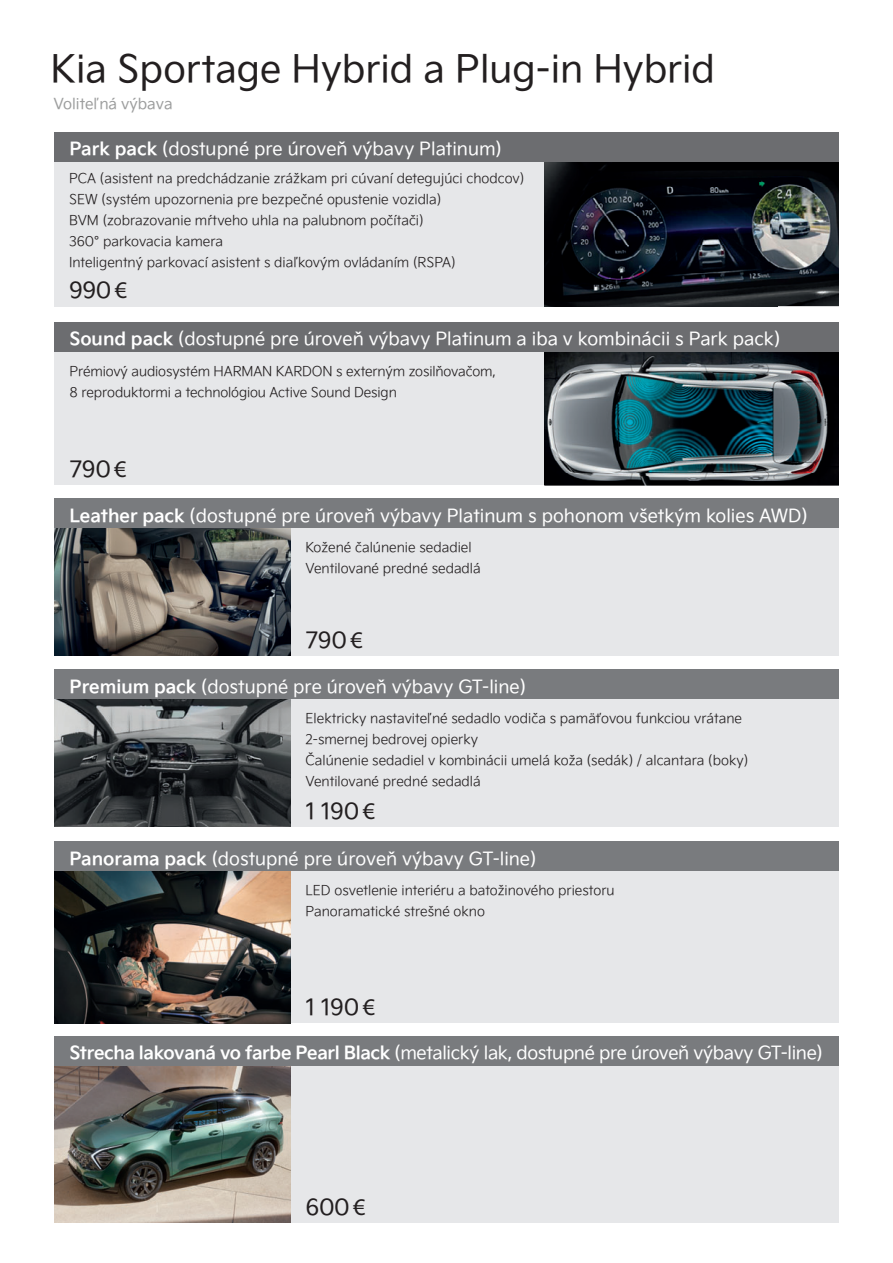
<style>
.page{position:relative;width:893px;height:1263px;background:#fff}
.page>*{position:absolute;margin:0;border:0;box-sizing:border-box;transform-origin:0 0}
.t1{font:37.5px "Kia Signature";color:#231f20}
.t2{font:22.5px "Kia Signature";letter-spacing:-.02em;color:#231f20}
.t3{font:18px "Kia Signature";color:#fff}
.t4{font:18px "Kia Signature";letter-spacing:-.02em;color:#fff}
.t5{font:15px "Kia Signature";color:#9d9e9e}
.t6{font:300 13.5px/21px "Kia Signature";color:#231f20}
.s1{font-weight:700}
.s2{font-family:"Myriad Pro";font-size:24px}
</style>
<div class="page">
<div style="left:54px;top:133px;width:724px;height:173px;background:#e6e7e9"></div>
<img style="left:778px;top:162px;width:61px;height:144px">
<img style="left:544px;top:162px;width:234px;height:144px">
<div style="left:54px;top:132px;width:785px;height:30px;background:#6c6d70"></div>
<div style="left:54px;top:670px;width:785px;height:156px;background:#e6e7e9"></div>
<div style="left:54px;top:499px;width:785px;height:156px;background:#e6e7e9"></div>
<img style="left:54px;top:699px;width:237px;height:127px">
<img style="left:54px;top:528px;width:237px;height:127px">
<div style="left:54px;top:669px;width:785px;height:30px;background:#797b7e"></div>
<div style="left:54px;top:498px;width:785px;height:30px;background:#797b7e"></div>
<div style="left:54px;top:333px;width:785px;height:152px;background:#e6e7e9"></div>
<img style="left:544px;top:351px;width:295px;height:134px">
<div style="left:54px;top:322px;width:785px;height:29px;background:#6c6d70"></div>
<div style="left:54px;top:842px;width:785px;height:181px;background:#e6e7e9"></div>
<div style="left:54px;top:1037px;width:785px;height:185px;background:#e6e7e9"></div>
<img style="left:54px;top:871px;width:237px;height:152px">
<img style="left:54px;top:1066px;width:237px;height:156px">
<div style="left:54px;top:841px;width:785px;height:30px;background:#797b7e"></div>
<div style="left:54px;top:1036px;width:785px;height:30px;background:#797b7e"></div>
<h1 class="t1" style="left:51px;top:54px;width:666px">Kia Sportage Hybrid a Plug-in Hybrid</h1>
<p class="t5" style="left:53px;top:98px;width:121px">Voliteľná výbava</p>
<h3 class="t3" style="left:69px;top:142px;width:434px"><span class="s1">Park pack</span> (dostupné pre úroveň výbavy Platinum)</h3>
<p class="t6" style="left:69px;top:169px;width:457px">PCA (asistent na predchádzanie zrážkam pri cúvaní detegujúci chodcov)<br>SEW (systém upozornenia pre bezpečné opustenie vozidla)<br>BVM (zobrazovanie mŕtveho uhla na palubnom počítači)<br>360° parkovacia kamera<br>Inteligentný parkovací asistent s diaľkovým ovládaním (RSPA)</p>
<h2 class="t2" style="left:69px;top:281px;width:60px">990 <span class="s2">€</span></h2>
<h3 class="t3" style="left:69px;top:332px;width:712px"><span class="s1">Sound pack</span> (dostupné pre úroveň výbavy Platinum a iba v kombinácii s Park pack)</h3>
<p class="t6" style="left:70px;top:362px;width:428px">Prémiový audiosystém HARMAN KARDON s externým zosilňovačom,<br>8 reproduktormi a technológiou Active Sound Design</p>
<h2 class="t2" style="left:70px;top:460px;width:59px">790 <span class="s2">€</span></h2>
<h3 class="t3" style="left:69px;top:508px;width:740px"><span class="s1">Leather pack</span> (dostupné pre úroveň výbavy Platinum s pohonom všetkým kolies AWD)</h3>
<p class="t6" style="left:306px;top:538px;width:177px">Kožené čalúnenie sedadiel<br>Ventilované predné sedadlá</p>
<h2 class="t2" style="left:306px;top:631px;width:59px">790 <span class="s2">€</span></h2>
<h3 class="t3" style="left:69px;top:679px;width:458px"><span class="s1">Premium pack</span> (dostupné pre úroveň výbavy GT-line)</h3>
<p class="t6" style="left:306px;top:709px;width:444px">Elektricky nastaviteľné sedadlo vodiča s pamäťovou funkciou vrátane 2-smernej bedrovej opierky<br>Čalúnenie sedadiel v kombinácii umelá koža (sedák) / alcantara (boky)<br>Ventilované predné sedadlá</p>
<h2 class="t2" style="left:306px;top:802px;width:71px">1 190 <span class="s2">€</span></h2>
<h3 class="t3" style="left:69px;top:851px;width:468px"><span class="s1">Panorama pack</span> (dostupné pre úroveň výbavy GT-line)</h3>
<p class="t6" style="left:306px;top:881px;width:311px">LED osvetlenie interiéru a batožinového priestoru<br>Panoramatické strešné okno</p>
<h2 class="t2" style="left:306px;top:998px;width:71px">1 190 <span class="s2">€</span></h2>
<h3 class="t4" style="left:69px;top:1046px;width:755px"><span class="s1">Strecha lakovaná vo farbe Pearl Black</span> (metalický lak, dostupné pre úroveň výbavy GT-line)</h3>
<h2 class="t2" style="left:306px;top:1198px;width:61px">600 <span class="s2">€</span></h2>
</div>
